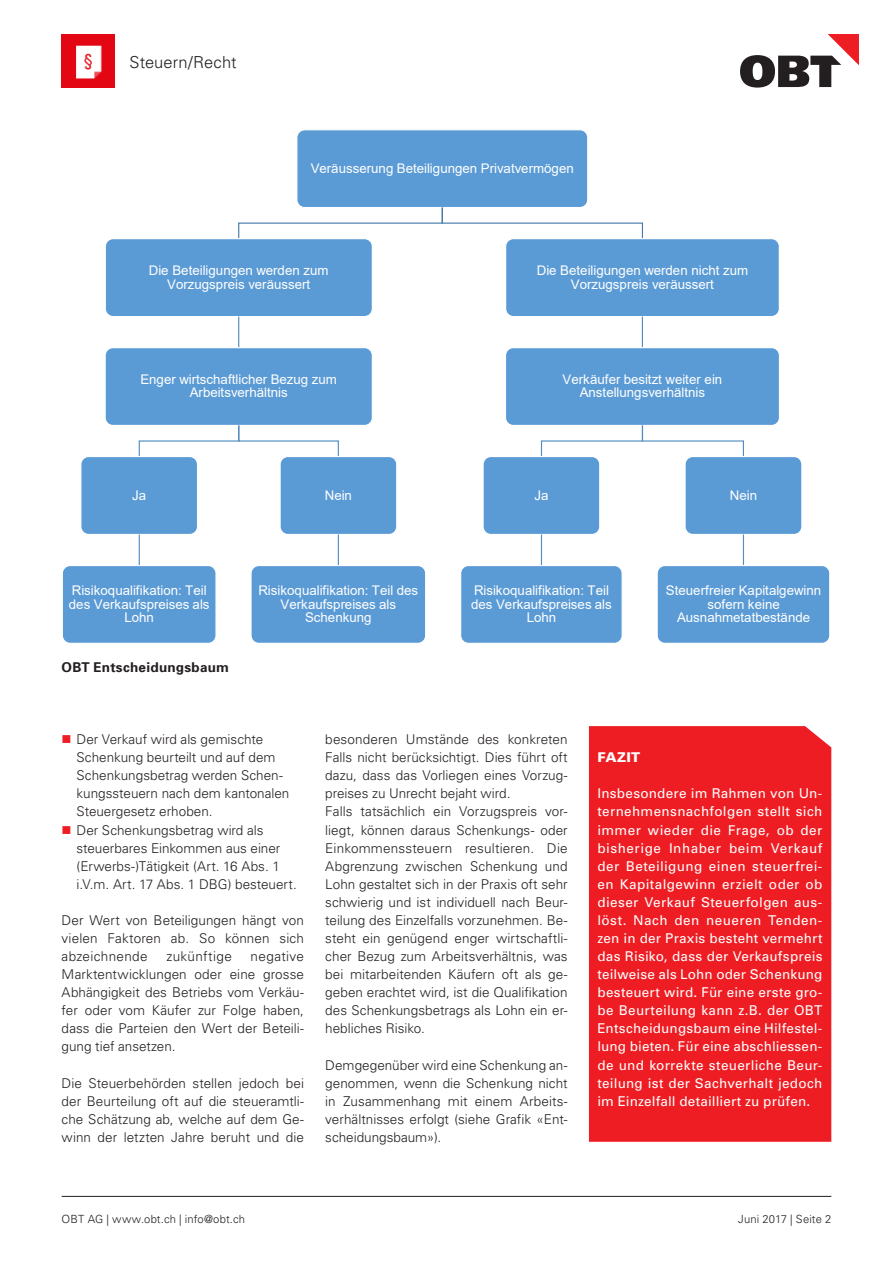
<style>
.page{position:relative;width:893px;height:1263px;background:#fff}
.page>*{position:absolute;margin:0;border:0;box-sizing:border-box;transform-origin:0 0}
.t1{font:300 16.5px "Univers";letter-spacing:.005em;color:#231f20}
.Lauftext{font:300 13.5px/18px "Univers";color:#231f20;text-align:justify}
.Fazit{font:13.5px/18px "Univers";letter-spacing:.015em;color:#fff;text-align:justify}
.Lauftext_Zwischentit{font:700 13.5px "Univers";letter-spacing:.015em;color:#231f20}
.Lauftext-2{font:300 13.5px "Univers";letter-spacing:.025em;color:#231f20}
.Fazit-2{font:900 13.5px "Univers";letter-spacing:.015em;color:#fff}
.t2{font:13.35px/13.8px "Arial";color:#fff;text-align:center}
.Absender___Datum{font:300 11.25px "Univers";letter-spacing:.01em;color:#231f20}
.s1{color:#ee1d23}
</style>
<div class="page">
<svg style="left:740px;top:34px;width:119px;height:54px"></svg>
<hr style="left:62px;top:1196px;width:769px;height:1px;background:#231f20">
<div style="left:589px;top:726px;width:242px;height:416px;background:#ee1d23"></div>
<div style="left:296px;top:129px;width:292px;height:79px;background:#5b9bd5;border:1px solid #fff;border-radius:8px"></div>
<div style="left:105px;top:238px;width:268px;height:79px;background:#5b9bd5;border:1px solid #fff;border-radius:8px"></div>
<hr style="left:238px;top:317px;width:1px;height:31px;background:#528cc1">
<div style="left:105px;top:347px;width:268px;height:79px;background:#5b9bd5;border:1px solid #fff;border-radius:8px"></div>
<div style="left:80px;top:456px;width:118px;height:79px;background:#5b9bd5;border:1px solid #fff;border-radius:8px"></div>
<hr style="left:139px;top:534px;width:1px;height:32px;background:#528cc1">
<div style="left:62px;top:565px;width:155px;height:79px;background:#5b9bd5;border:1px solid #fff;border-radius:8px"></div>
<svg style="left:138px;top:424px;width:201px;height:34px"></svg>
<div style="left:279px;top:456px;width:118px;height:79px;background:#5b9bd5;border:1px solid #fff;border-radius:8px"></div>
<hr style="left:338px;top:534px;width:1px;height:32px;background:#528cc1">
<div style="left:250px;top:565px;width:176px;height:79px;background:#5b9bd5;border:1px solid #fff;border-radius:8px"></div>
<svg style="left:238px;top:206px;width:405px;height:34px"></svg>
<div style="left:505px;top:238px;width:275px;height:79px;background:#5b9bd5;border:1px solid #fff;border-radius:8px"></div>
<hr style="left:642px;top:317px;width:1px;height:31px;background:#528cc1">
<div style="left:505px;top:347px;width:275px;height:79px;background:#5b9bd5;border:1px solid #fff;border-radius:8px"></div>
<div style="left:482px;top:456px;width:118px;height:79px;background:#5b9bd5;border:1px solid #fff;border-radius:8px"></div>
<hr style="left:541px;top:534px;width:1px;height:32px;background:#528cc1">
<div style="left:460px;top:565px;width:163px;height:79px;background:#5b9bd5;border:1px solid #fff;border-radius:8px"></div>
<svg style="left:540px;top:424px;width:205px;height:34px"></svg>
<div style="left:684px;top:456px;width:118px;height:79px;background:#5b9bd5;border:1px solid #fff;border-radius:8px"></div>
<hr style="left:743px;top:534px;width:1px;height:32px;background:#528cc1">
<div style="left:657px;top:565px;width:173px;height:79px;background:#5b9bd5;border:1px solid #fff;border-radius:8px"></div>
<img style="left:62px;top:34px;width:53px;height:53px">
<p class="t1" style="left:130px;top:52px;width:108px">Steuern/Recht</p>
<p class="t2" style="left:311px;top:161px;width:265px">Veräusserung Beteiligungen Privatvermögen</p>
<p class="t2" style="left:149px;top:263px;width:181px">Die Beteiligungen werden zum<br>Vorzugspreis veräussert</p>
<p class="t2" style="left:537px;top:263px;width:213px">Die Beteiligungen werden nicht zum<br>Vorzugspreis veräussert</p>
<p class="t2" style="left:140px;top:372px;width:198px">Enger wirtschaftlicher Bezug zum<br>Arbeitsverhältnis</p>
<p class="t2" style="left:563px;top:372px;width:161px">Verkäufer besitzt weiter ein<br>Anstellungsverhältnis</p>
<p class="t2" style="left:132px;top:488px;width:16px">Ja</p>
<p class="t2" style="left:325px;top:488px;width:29px">Nein</p>
<p class="t2" style="left:534px;top:488px;width:16px">Ja</p>
<p class="t2" style="left:730px;top:488px;width:29px">Nein</p>
<p class="t2" style="left:69px;top:583px;width:142px">Risikoqualifikation: Teil des Verkaufspreises als<br>Lohn</p>
<p class="t2" style="left:258px;top:583px;width:161px">Risikoqualifikation: Teil des<br>Verkaufspreises als<br>Schenkung</p>
<p class="t2" style="left:471px;top:583px;width:142px">Risikoqualifikation: Teil des Verkaufspreises als<br>Lohn</p>
<p class="t2" style="left:666px;top:583px;width:157px">Steuerfreier Kapitalgewinn sofern keine<br>Ausnahmetatbestände</p>
<p class="Lauftext_Zwischentit" style="left:62px;top:659px;width:169px">OBT Entscheidungsbaum</p>
<p class="Lauftext" style="left:77px;top:730px;width:214px;text-align:left;text-indent:-15px"><span class="s1">■</span> Der Verkauf wird als gemischte<br>Schenkung beurteilt und auf dem<br>Schenkungsbetrag werden Schen&shy;kungssteuern nach dem kantonalen<br>Steuergesetz erhoben.</p>
<p class="Lauftext" style="left:77px;top:821px;width:222px;text-align:left;text-indent:-15px"><span class="s1">■</span> Der Schenkungsbetrag wird als steuerbares Einkommen aus einer (Erwerbs-)Tätigkeit (Art. 16 Abs. 1 i.V.m. Art. 17 Abs. 1 DBG) besteuert.</p>
<p class="Lauftext" style="left:62px;top:911px;width:244px">Der Wert von Beteiligungen hängt von vielen Faktoren ab. So können sich abzeichnende</p>
<p class="Lauftext-2" style="left:166px;top:948px;width:67px">zukünftige</p>
<p class="Lauftext" style="left:62px;top:947px;width:244px;text-indent:189px">negative Marktentwicklungen oder eine grosse Abhängigkeit des Betriebs vom Verkäu&shy;fer oder vom Käufer zur Folge haben, dass die Parteien den Wert der Beteili&shy;gung tief ansetzen.</p>
<p class="Lauftext" style="left:62px;top:1074px;width:244px">Die Steuerbehörden stellen jedoch bei der Beurteilung oft auf die steueramtli&shy;che Schätzung ab, welche auf dem Ge&shy;winn der letzten Jahre beruht und die</p>
<p class="Lauftext" style="left:325px;top:730px;width:244px">besonderen Umstände des konkreten Falls nicht berücksichtigt. Dies führt oft dazu, dass das Vorliegen eines Vorzug&shy;preises zu Unrecht bejaht wird.</p>
<p class="Lauftext" style="left:325px;top:803px;width:244px">Falls tatsächlich ein Vorzugspreis vor&shy;liegt, können daraus Schenkungs- oder Einkommenssteuern resultieren. Die Abgrenzung zwischen Schenkung und Lohn gestaltet sich in der Praxis oft sehr schwierig und ist individuell nach Beur&shy;teilung des Einzelfalls vorzunehmen. Be&shy;steht ein genügend enger wirtschaftli&shy;cher Bezug zum Arbeitsverhältnis, was bei mitarbeitenden Käufern oft als ge&shy;geben erachtet wird, ist die Qualifikation des Schenkungsbetrags als Lohn ein er&shy;hebliches Risiko.</p>
<p class="Lauftext" style="left:325px;top:1056px;width:244px">Demgegenüber wird eine Schenkung an&shy;genommen, wenn die Schenkung nicht in Zusammenhang mit einem Arbeits&shy;verhältnisses erfolgt (siehe Grafik «Ent&shy;scheidungsbaum»).</p>
<p class="Fazit-2" style="left:597px;top:749px;width:44px">FAZIT</p>
<p class="Fazit" style="left:597px;top:785px;width:227px">Insbesondere im Rahmen von Un&shy;ternehmensnachfolgen stellt sich immer wieder die Frage, ob der bisherige Inhaber beim Verkauf der Beteiligung einen steuerfrei&shy;en Kapitalgewinn erzielt oder ob dieser Verkauf Steuerfolgen aus&shy;löst. Nach den neueren Tenden&shy;zen in der Praxis besteht vermehrt das Risiko, dass der Verkaufspreis teilweise als Lohn oder Schenkung besteuert wird. Für eine erste gro&shy;be Beurteilung kann z.B. der OBT Entscheidungsbaum eine Hilfestel&shy;lung bieten. Für eine abschliessen&shy;de und korrekte steuerliche Beur&shy;teilung ist der Sachverhalt jedoch im Einzelfall detailliert zu prüfen.</p>
<p class="Absender___Datum" style="left:62px;top:1212px;width:185px">OBT AG | www.obt.ch | info@obt.ch</p>
<p class="Absender___Datum" style="left:738px;top:1212px;width:95px">Juni 2017 | Seite 2</p>
</div>
